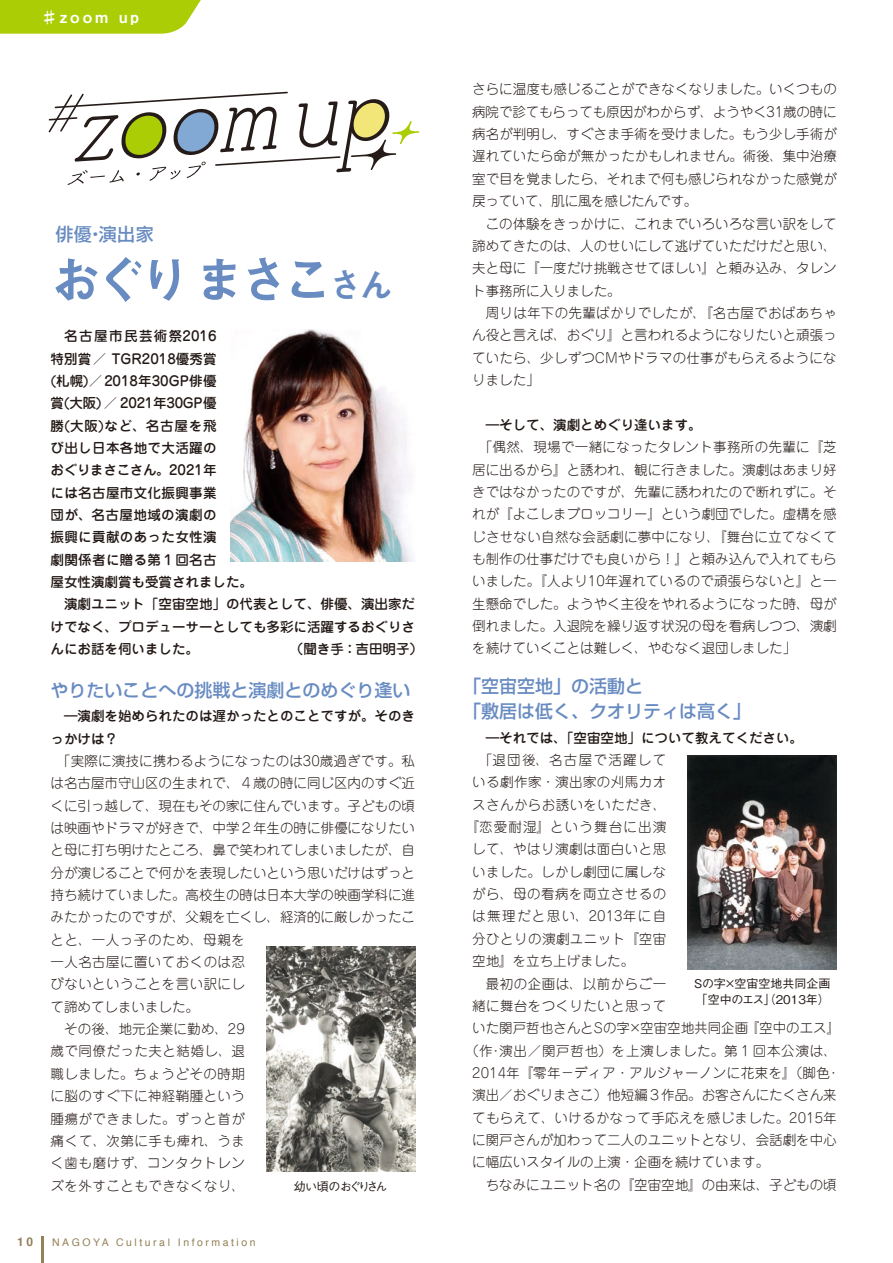
<style>
.page{position:relative;width:893px;height:1263px;background:#fff}
.page>*{position:absolute;margin:0;border:0;box-sizing:border-box;transform-origin:0 0}
.t1{font:51px "Midashi Go Pr 5 MB31";letter-spacing:-.13em;color:#688bc1}
.t2{font:34.5px "Midashi Go Pr 5 MB31";color:#688bc1}
.t3{font:500 18px/25.3px "Shin Go Pro";color:#688bc1}
.t4{font:500 18px "Shin Go Pr 5";color:#688bc1}
.t5{font:15px "Midashi Go Pro MB31";letter-spacing:.19em;color:#fff}
.t6{font:300 13.5px/22.4px "Jun 101 Pro";color:#231916;text-align:justify}
.t7{font:500 13.5px/22.4px "Jun 34 Pro";color:#231916}
.t8{font:300 13.5px "Jun 101 Pro";letter-spacing:.035em;color:#231916}
.t9{font:300 13.5px "Jun 101 Pro";letter-spacing:.03em;color:#231916}
.t10{font:500 13.5px "Jun 34 Pro";letter-spacing:.025em;color:#231916}
.t11{font:500 13.5px "Jun 34 Pro";letter-spacing:-.02em;color:#231916}
.t12{font:300 13.5px "Jun 101 Pro";letter-spacing:.045em;color:#231916}
.t13{font:300 13.5px "Jun 101 Pro";letter-spacing:.025em;color:#231916}
.t14{font:300 13.5px "Jun 101 Pro";letter-spacing:.055em;color:#231916}
.t15{font:300 13.5px "Jun 101 Pro";letter-spacing:.105em;color:#231916}
.t16{font:300 13.5px "Jun 101 Pro";letter-spacing:.02em;color:#231916}
.t17{font:300 13.5px "Jun 101 Pro";letter-spacing:.04em;color:#231916}
.t18{font:300 13.5px "Jun 101 Pro";letter-spacing:.085em;color:#231916}
.t19{font:500 13.5px "Jun 34 Pro";letter-spacing:.065em;color:#231916}
.t20{font:300 13.5px "Jun 101 Pro";letter-spacing:.095em;color:#231916}
.t21{font:500 13.5px "Jun 34 Pro";letter-spacing:.11em;color:#231916}
.t22{font:500 13.5px "Jun 34 Pro";letter-spacing:.035em;color:#231916}
.t23{font:500 12px/15.5px "Gothic BBB Pr 5";color:#231916}
.t24{font:500 12px "Gothic BBB Pr 5";letter-spacing:-.145em;color:#231916}
.t25{font:700 12px "Helvetica";color:#948159}
.t26{font:10.5px "Helvetica";letter-spacing:.24em;color:#948159}
</style>
<div class="page">
<img style="left:230px;top:330px;width:183px;height:231px">
<img style="left:267px;top:947px;width:148px;height:224px">
<img style="left:688px;top:755px;width:149px;height:214px">
<svg style="left:0;top:0;width:201px;height:34px;background:#b0d016"></svg>
<svg style="left:49px;top:92px;width:370px;height:93px"></svg>
<hr style="left:42px;top:1236px;width:2px;height:27px;background:#948159">
<p class="t5" style="left:42px;top:5px;width:99px">♯zoom up</p>
<h3 class="t4" style="left:56px;top:219px;width:100px">俳優・演出家</h3>
<h1 class="t1" style="left:51px;top:239px;width:285px">おぐり まさこ</h1>
<h2 class="t2" style="left:328px;top:257px;width:67px">さん</h2>
<p class="t21" style="left:64px;top:325px;width:154px">名古屋市民芸術祭2016</p>
<p class="t7" style="left:51px;top:346px;width:168px">特別賞／ TGR2018優秀賞</p>
<p class="t7" style="left:51px;top:368px;width:168px">(札幌)／ 2018年30GP俳優</p>
<p class="t11" style="left:51px;top:392px;width:168px">賞(大阪)／ 2021年30GP優</p>
<p class="t19" style="left:51px;top:415px;width:168px">勝(大阪)など、名古屋を飛</p>
<p class="t10" style="left:51px;top:437px;width:168px">び出し日本各地で大活躍の</p>
<p class="t11" style="left:51px;top:459px;width:168px">おぐりまさこさん。2021年</p>
<p class="t10" style="left:51px;top:482px;width:168px">には名古屋市文化振興事業</p>
<p class="t22" style="left:51px;top:504px;width:168px">団が、名古屋地域の演劇の</p>
<p class="t10" style="left:51px;top:527px;width:168px">振興に貢献のあった女性演</p>
<p class="t10" style="left:51px;top:549px;width:168px">劇関係者に贈る第１回名古</p>
<p class="t7" style="left:51px;top:569px;width:204px">屋女性演劇賞も受賞されました。</p>
<p class="t7" style="left:64px;top:592px;width:352px">演劇ユニット「空宙空地」の代表として、俳優、演出家だ</p>
<p class="t7" style="left:51px;top:614px;width:366px">けでなく、プロデューサーとしても多彩に活躍するおぐりさ</p>
<p class="t7" style="left:51px;top:636px;width:374px">んにお話を伺いました。　 　　　　　（聞き手：吉田明子）</p>
<h3 class="t3" style="left:51px;top:675px;width:361px">やりたいことへの挑戦と演劇とのめぐり逢い</h3>
<p class="t7" style="left:51px;top:703px;width:366px;text-indent:14px">―演劇を始められたのは遅かったとのことですが。そのきっかけは？</p>
<p class="t6" style="left:57px;top:748px;width:359px">「実際に演技に携わるようになったのは30歳過ぎです。私</p>
<p class="t6" style="left:51px;top:770px;width:366px">は名古屋市守山区の生まれで、４歳の時に同じ区内のすぐ近</p>
<p class="t6" style="left:51px;top:793px;width:366px">くに引っ越して、現在もその家に住んでいます。子どもの頃</p>
<p class="t6" style="left:51px;top:815px;width:366px">は映画やドラマが好きで、中学２年生の時に俳優になりたい</p>
<p class="t6" style="left:51px;top:837px;width:366px">と母に打ち明けたところ、鼻で笑われてしまいましたが、自</p>
<p class="t6" style="left:51px;top:860px;width:366px">分が演じることで何かを表現したいという思いだけはずっと</p>
<p class="t6" style="left:51px;top:882px;width:366px">持ち続けていました。高校生の時は日本大学の映画学科に進</p>
<p class="t6" style="left:51px;top:904px;width:366px">みたかったのですが、父親を亡くし、経済的に厳しかったこ</p>
<p class="t12" style="left:51px;top:929px;width:196px">とと、一人っ子のため、母親を</p>
<p class="t9" style="left:51px;top:951px;width:196px">一人名古屋に置いておくのは忍</p>
<p class="t9" style="left:51px;top:973px;width:196px">びないということを言い訳にし</p>
<p class="t6" style="left:51px;top:994px;width:150px">て諦めてしまいました。</p>
<p class="t16" style="left:64px;top:1018px;width:182px">その後、地元企業に勤め、29</p>
<p class="t8" style="left:51px;top:1041px;width:196px">歳で同僚だった夫と結婚し、退</p>
<p class="t8" style="left:51px;top:1063px;width:196px">職しました。ちょうどその時期</p>
<p class="t9" style="left:51px;top:1085px;width:196px">に脳のすぐ下に神経鞘腫という</p>
<p class="t8" style="left:51px;top:1108px;width:196px">腫瘍ができました。ずっと首が</p>
<p class="t12" style="left:51px;top:1130px;width:196px">痛くて、次第に手も痺れ、うま</p>
<p class="t17" style="left:51px;top:1152px;width:196px">く歯も磨けず、コンタクトレン</p>
<p class="t8" style="left:51px;top:1175px;width:196px">ズを外すこともできなくなり、</p>
<p class="t24" style="left:294px;top:1176px;width:95px">幼い頃のおぐりさん</p>
<p class="t25" style="left:17px;top:1232px;width:18px">10</p>
<p class="t26" style="left:52px;top:1234px;width:205px">NAGOYA Cultural Information</p>
<p class="t6" style="left:472px;top:77px;width:366px">さらに温度も感じることができなくなりました。いくつもの病院で診てもらっても原因がわからず、ようやく31歳の時に病名が判明し、すぐさま手術を受けました。もう少し手術が遅れていたら命が無かったかもしれません。術後、集中治療室で目を覚ましたら、それまで何も感じられなかった感覚が戻っていて、肌に風を感じたんです。</p>
<p class="t6" style="left:472px;top:211px;width:366px;text-indent:14px">この体験をきっかけに、これまでいろいろな言い訳をして諦めてきたのは、人のせいにして逃げていただけだと思い、夫と母に『一度だけ挑戦させてほしい』と頼み込み、タレント事務所に入りました。</p>
<p class="t6" style="left:472px;top:300px;width:366px;text-indent:14px">周りは年下の先輩ばかりでしたが、『名古屋でおばあちゃん役と言えば、おぐり』と言われるようになりたいと頑張っていたら、少しずつCMやドラマの仕事がもらえるようになりました」</p>
<p class="t7" style="left:486px;top:412px;width:217px">―そして、演劇とめぐり逢います。</p>
<p class="t6" style="left:472px;top:434px;width:366px;text-indent:7px">「偶然、現場で一緒になったタレント事務所の先輩に『芝居に出るから』と誘われ、観に行きました。演劇はあまり好きではなかったのですが、先輩に誘われたので断れずに。それが『よこしまブロッコリー』という劇団でした。虚構を感じさせない自然な会話劇に夢中になり、『舞台に立てなくても制作の仕事だけでも良いから！』と頼み込んで入れてもらいました。『人より10年遅れているので頑張らないと』と一生懸命でした。ようやく主役をやれるようになった時、母が倒れました。入退院を繰り返す状況の母を看病しつつ、演劇を続けていくことは難しく、やむなく退団しました」</p>
<h3 class="t3" style="left:463px;top:671px;width:289px">「空宙空地」の活動と<br>「敷居は低く、クオリティは高く」</h3>
<p class="t7" style="left:486px;top:725px;width:319px">―それでは、「空宙空地」について教えてください。</p>
<p class="t20" style="left:479px;top:749px;width:189px">「退団後、名古屋で活躍して</p>
<p class="t8" style="left:472px;top:771px;width:196px">いる劇作家・演出家の刈馬カオ</p>
<p class="t9" style="left:472px;top:794px;width:196px">スさんからお誘いをいただき、</p>
<p class="t18" style="left:465px;top:816px;width:202px">『恋愛耐湿』という舞台に出演</p>
<p class="t8" style="left:472px;top:838px;width:196px">して、やはり演劇は面白いと思</p>
<p class="t8" style="left:472px;top:861px;width:196px">いました。しかし劇団に属しな</p>
<p class="t8" style="left:472px;top:883px;width:196px">がら、母の看病を両立させるの</p>
<p class="t15" style="left:472px;top:906px;width:196px">は無理だと思い、2013年に自</p>
<p class="t8" style="left:472px;top:928px;width:196px">分ひとりの演劇ユニット『空宙</p>
<p class="t6" style="left:472px;top:948px;width:163px">空地』を立ち上げました。</p>
<p class="t8" style="left:486px;top:973px;width:182px">最初の企画は、以前からご一</p>
<p class="t9" style="left:472px;top:995px;width:196px">緒に舞台をつくりたいと思って</p>
<p class="t6" style="left:472px;top:1015px;width:369px">いた関戸哲也さんとSの字×空宙空地共同企画『空中のエス』</p>
<p class="t14" style="left:465px;top:1040px;width:373px">（作･演出／関戸哲也）を上演しました。第１回本公演は、</p>
<p class="t8" style="left:472px;top:1062px;width:366px">2014年『零年－ディア・アルジャーノンに花束を』（脚色･</p>
<p class="t6" style="left:472px;top:1082px;width:366px">演出／おぐりまさこ）他短編３作品。お客さんにたくさん来</p>
<p class="t13" style="left:472px;top:1107px;width:366px">てもらえて、いけるかなって手応えを感じました。2015年</p>
<p class="t6" style="left:472px;top:1127px;width:366px">に関戸さんが加わって二人のユニットとなり、会話劇を中心</p>
<p class="t6" style="left:472px;top:1149px;width:298px">に幅広いスタイルの上演・企画を続けています。</p>
<p class="t6" style="left:486px;top:1172px;width:352px">ちなみにユニット名の『空宙空地』の由来は、子どもの頃</p>
<p class="t23" style="left:694px;top:975px;width:138px">Sの字×空宙空地共同企画「空中のエス」（2013年）</p>
</div>
